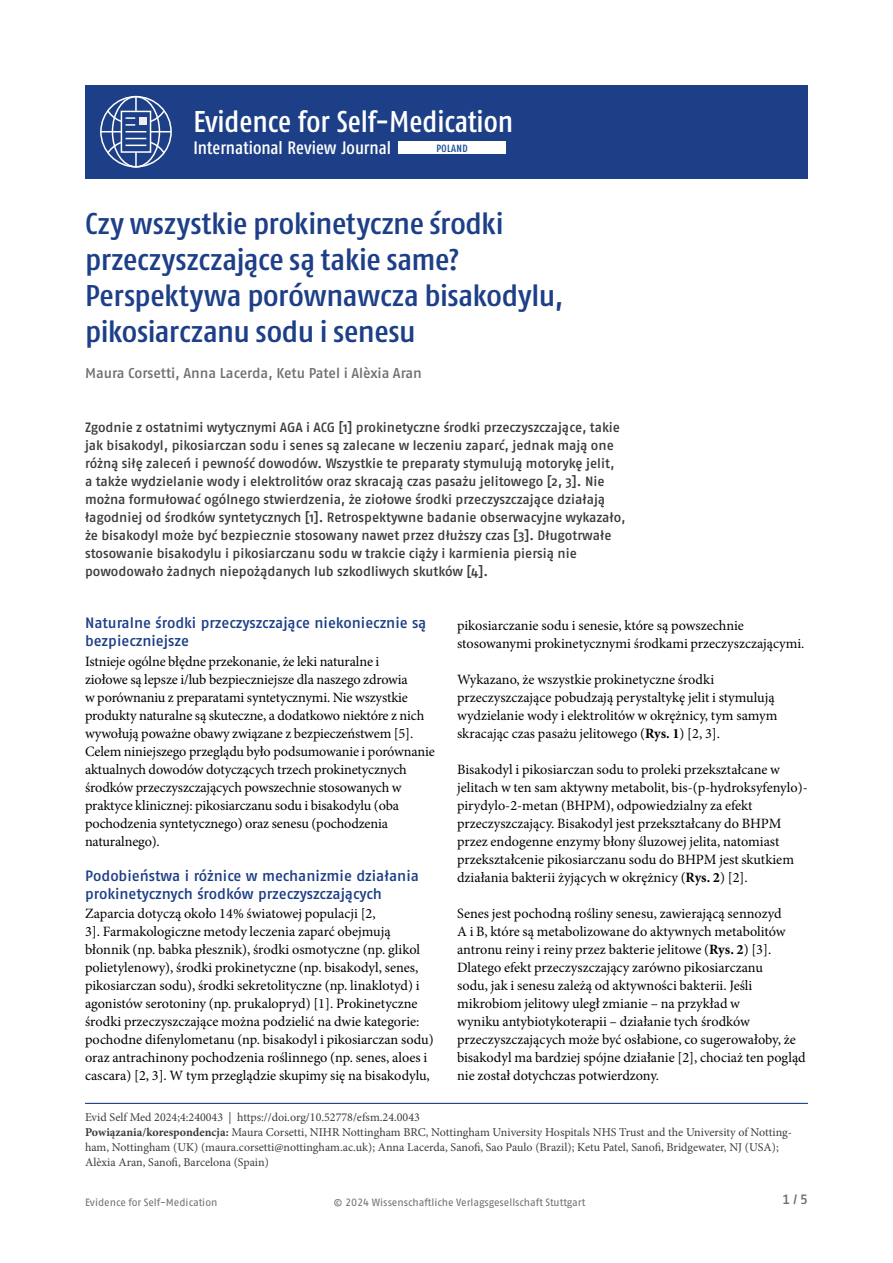
<style>
.page{position:relative;width:893px;height:1263px;background:#fff}
.page>*{position:absolute;margin:0;border:0;box-sizing:border-box;transform-origin:0 0}
.t1{font:500 condensed 30px/36px "Fago Pro";letter-spacing:-.01em;color:#1d3f87;scale:1.1 1}
.t2{font:500 condensed 30px "Fago Pro";color:#fff}
.t3{font:500 condensed 18px "Fago Pro";color:#fff}
.t4{font:500 15px/18px "Fago Pro";color:#1d3f87}
.t5{font:14.25px/18px "Minion Pro";letter-spacing:-.005em;color:#000}
.t6{font:500 14.25px "Fago Pro";letter-spacing:-.005em;color:#706f6f}
.t7{font:500 13.5px/18px "Fago Pro";letter-spacing:-.005em;color:#3c3c3b}
.t8{font:500 13.5px "Fago Pro";color:#706f6f}
.t9{font:12px/15px "Minion Pro";color:#3c3c3b}
.t10{font:10.5px "Fago Pro";letter-spacing:-.005em;color:#706f6f}
.t11{font:500 condensed 10.5px "Fago Pro";letter-spacing:.04em;color:#0e468f}
.s1{font-weight:700}
</style>
<div class="page">
<hr style="left:85px;top:1103px;width:723px;height:1px;background:#1d3f87">
<div style="left:85px;top:85px;width:723px;height:94px;background:#1d3f87"></div>
<div style="left:100px;top:96px;width:72px;height:72px;border:2px solid #fff;border-radius:50%"></div>
<div style="left:112px;top:96px;width:48px;height:72px;border:2px solid #fff;border-radius:50%"></div>
<hr style="left:100px;top:131px;width:71px;height:1px;background:#fff">
<hr style="left:135px;top:96px;width:2px;height:72px;background:#fff">
<svg style="left:121px;top:132px;width:30px;height:6px"></svg>
<svg style="left:106px;top:138px;width:60px;height:17px"></svg>
<svg style="left:106px;top:109px;width:60px;height:23px"></svg>
<div style="left:398px;top:141px;width:107px;height:13px;background:#fff"></div>
<h1 class="t2" style="left:193px;top:103px;width:321px">Evidence for Self-Medication</h1>
<p class="t3" style="left:193px;top:137px;width:199px">International Review Journal</p>
<p class="t11" style="left:436px;top:142px;width:33px">POLAND</p>
<h1 class="t1" style="left:85px;top:206px;width:436px">Czy wszystkie prokinetyczne środki przeczyszczające są takie same?<br>Perspektywa porównawcza bisakodylu, pikosiarczanu sodu i senesu</h1>
<p class="t6" style="left:85px;top:364px;width:338px">Maura Corsetti, Anna Lacerda, Ketu Patel i Alèxia Aran</p>
<p class="t7" style="left:85px;top:418px;width:542px">Zgodnie z ostatnimi wytycznymi AGA i ACG [1] prokinetyczne środki przeczyszczające, takie jak bisakodyl, pikosiarczan sodu i senes są zalecane w leczeniu zaparć, jednak mają one różną siłę zaleceń i pewność dowodów. Wszystkie te preparaty stymulują motorykę jelit,<br>a także wydzielanie wody i elektrolitów oraz skracają czas pasażu jelitowego [2, 3]. Nie można formułować ogólnego stwierdzenia, że ziołowe środki przeczyszczające działają łagodniej od środków syntetycznych [1]. Retrospektywne badanie obserwacyjne wykazało, że bisakodyl może być bezpiecznie stosowany nawet przez dłuższy czas [3]. Długotrwałe stosowanie bisakodylu i pikosiarczanu sodu w trakcie ciąży i karmienia piersią nie powodowało żadnych niepożądanych lub szkodliwych skutków [4].</p>
<p class="t4" style="left:85px;top:614px;width:343px">Naturalne środki przeczyszczające niekoniecznie są bezpieczniejsze</p>
<p class="t5" style="left:85px;top:653px;width:351px">Istnieje ogólne błędne przekonanie, że leki naturalne i<br>ziołowe są lepsze i/lub bezpieczniejsze dla naszego zdrowia<br>w porównaniu z preparatami syntetycznymi. Nie wszystkie produkty naturalne są skuteczne, a dodatkowo niektóre z nich wywołują poważne obawy związane z bezpieczeństwem [5].<br>Celem niniejszego przeglądu było podsumowanie i porównanie aktualnych dowodów dotyczących trzech prokinetycznych środków przeczyszczających powszechnie stosowanych w praktyce klinicznej: pikosiarczanu sodu i bisakodylu (oba pochodzenia syntetycznego) oraz senesu (pochodzenia naturalnego).</p>
<p class="t4" style="left:85px;top:867px;width:335px">Podobieństwa i różnice w mechanizmie działania prokinetycznych środków przeczyszczających</p>
<p class="t5" style="left:85px;top:905px;width:350px">Zaparcia dotyczą około 14% światowej populacji [2,<br>3]. Farmakologiczne metody leczenia zaparć obejmują błonnik (np. babka płesznik), środki osmotyczne (np. glikol polietylenowy), środki prokinetyczne (np. bisakodyl, senes, pikosiarczan sodu), środki sekretolityczne (np. linaklotyd) i agonistów serotoniny (np. prukalopryd) [1]. Prokinetyczne środki przeczyszczające można podzielić na dwie kategorie: pochodne difenylometanu (np. bisakodyl i pikosiarczan sodu) oraz antrachinony pochodzenia roślinnego (np. senes, aloes i cascara) [2, 3]. W tym przeglądzie skupimy się na bisakodylu,</p>
<p class="t5" style="left:457px;top:616px;width:349px">pikosiarczanie sodu i senesie, które są powszechnie stosowanymi prokinetycznymi środkami przeczyszczającymi.</p>
<p class="t5" style="left:457px;top:670px;width:322px">Wykazano, że wszystkie prokinetyczne środki przeczyszczające pobudzają perystaltykę jelit i stymulują wydzielanie wody i elektrolitów w okrężnicy, tym samym skracając czas pasażu jelitowego (<span class="s1">Rys. 1</span>) [2, 3].</p>
<p class="t5" style="left:457px;top:760px;width:352px">Bisakodyl i pikosiarczan sodu to proleki przekształcane w jelitach w ten sam aktywny metabolit, bis-(p-hydroksyfenylo)- pirydylo-2-metan (BHPM), odpowiedzialny za efekt przeczyszczający. Bisakodyl jest przekształcany do BHPM przez endogenne enzymy błony śluzowej jelita, natomiast przekształcenie pikosiarczanu sodu do BHPM jest skutkiem działania bakterii żyjących w okrężnicy (<span class="s1">Rys. 2</span>) [2].</p>
<p class="t5" style="left:457px;top:904px;width:350px">Senes jest pochodną rośliny senesu, zawierającą sennozyd<br>A i B, które są metabolizowane do aktywnych metabolitów antronu reiny i reiny przez bakterie jelitowe (<span class="s1">Rys. 2</span>) [3].<br>Dlatego efekt przeczyszczający zarówno pikosiarczanu<br>sodu, jak i senesu zależą od aktywności bakterii. Jeśli mikrobiom jelitowy uległ zmianie – na przykład w<br>wyniku antybiotykoterapii – działanie tych środków przeczyszczających może być osłabione, co sugerowałoby, że bisakodyl ma bardziej spójne działanie [2], chociaż ten pogląd nie został dotychczas potwierdzony.</p>
<p class="t9" style="left:85px;top:1110px;width:708px">Evid Self Med 2024;4:240043 | https://doi.org/10.52778/efsm.24.0043<br><span class="s1">Powiązania/korespondencja:</span> Maura Corsetti, NIHR Nottingham BRC, Nottingham University Hospitals NHS Trust and the University of Notting&shy;ham, Nottingham (UK) (maura.corsetti@nottingham.ac.uk); Anna Lacerda, Sanofi, Sao Paulo (Brazil); Ketu Patel, Sanofi, Bridgewater, NJ (USA); Alèxia Aran, Sanofi, Barcelona (Spain)</p>
<p class="t10" style="left:85px;top:1196px;width:134px">Evidence for Self-Medication</p>
<p class="t10" style="left:334px;top:1196px;width:253px">© 2024 Wissenschaftliche Verlagsgesellschaft Stuttgart</p>
<p class="t8" style="left:782px;top:1191px;width:27px">1 / 5</p>
</div>
